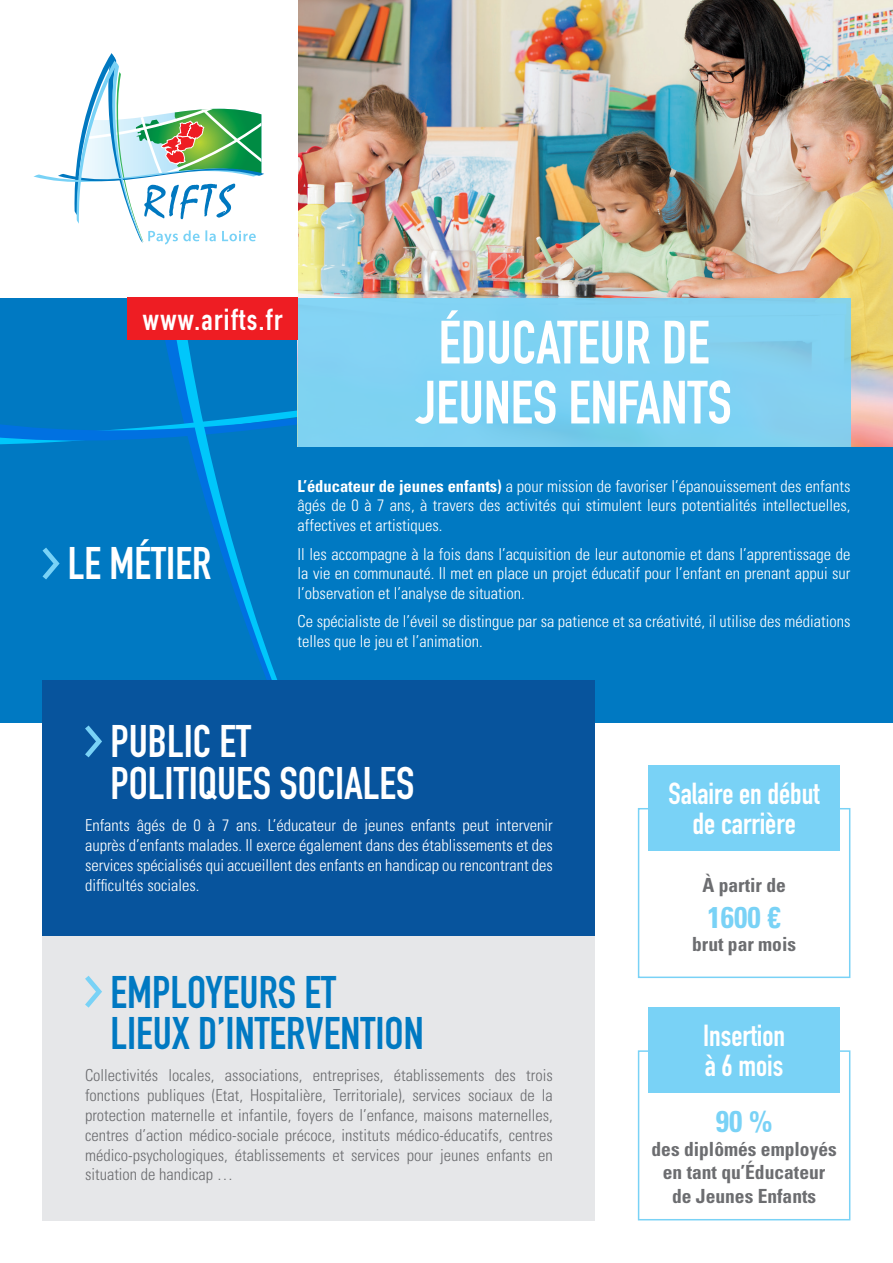
<style>
.page{position:relative;width:893px;height:1263px;background:#fff}
.page>*{position:absolute;margin:0;border:0;box-sizing:border-box;transform-origin:0 0}
.t1{font:60px/60px "DIN Engschrift";color:#fff;text-align:center}
.t2{font:45px/41.2px "DIN Engschrift";color:#fff}
.t3{font:45px/41.2px "DIN Engschrift";color:#0079c2}
.t4{font:30px/30px "DIN Engschrift";color:#fff}
.t5{font:30px "DIN Engschrift";letter-spacing:.05em;color:#fff}
.t6{font:700 condensed 30px "Univers LT Std";color:#79d2f6}
.t7{font:700 condensed 19.5px/23.4px "Univers LT Std";color:#6c6d70;text-align:center}
.t8{font:300 condensed 16.5px/19.8px "Univers LT Std";color:#fff;text-align:justify}
.t9{font:300 condensed 16.5px/19.8px "Univers LT Std";color:#6c6d70;text-align:justify}
.s1{font-weight:700}
</style>
<div class="page">
<div style="left:0;top:298px;width:893px;height:425px;background:#0079c2"></div>
<svg style="left:175px;top:340px;width:144px;height:340px"></svg>
<svg style="left:0;top:298px;width:175px;height:282px"></svg>
<img style="left:298px;top:0;width:595px;height:446px">
<div style="left:43px;top:680px;width:552px;height:255px;background:#07549d"></div>
<svg style="left:85px;top:725px;width:17px;height:32px"></svg>
<div style="left:43px;top:935px;width:552px;height:285px;background:#e6e7e9"></div>
<svg style="left:85px;top:976px;width:17px;height:31px"></svg>
<div style="left:298px;top:298px;width:552px;height:148px;background:#80d2f3"></div>
<div style="left:638px;top:1050px;width:212px;height:170px;border:2px solid #79d2f6"></div>
<div style="left:648px;top:1008px;width:192px;height:85px;background:#79d2f6"></div>
<div style="left:638px;top:808px;width:212px;height:170px;border:2px solid #79d2f6"></div>
<div style="left:648px;top:765px;width:192px;height:85px;background:#79d2f6"></div>
<svg style="left:33px;top:53px;width:231px;height:191px"></svg>
<svg style="left:43px;top:548px;width:17px;height:31px"></svg>
<div style="left:128px;top:298px;width:170px;height:42px;background:#ee1d23"></div>
<h3 class="t5" style="left:143px;top:301px;width:141px">www.arifts.fr</h3>
<h1 class="t1" style="left:416px;top:313px;width:317px">ÉDUCATEUR DE<br>JEUNES ENFANTS</h1>
<h2 class="t2" style="left:68px;top:543px;width:145px">LE MÉTIER</h2>
<p class="t8" style="left:298px;top:476px;width:554px"><span class="s1">L’éducateur de jeunes enfants)</span> a pour mission de favoriser l’épanouissement des enfants âgés de 0 à 7 ans, à travers des activités qui stimulent leurs potentialités intellectuelles, affectives et artistiques.</p>
<p class="t8" style="left:298px;top:544px;width:554px">Il les accompagne à la fois dans l’acquisition de leur autonomie et dans l’apprentissage de la vie en communauté. Il met en place un projet éducatif pour l’enfant en prenant appui sur l’observation et l’analyse de situation.</p>
<p class="t8" style="left:298px;top:612px;width:554px">Ce spécialiste de l’éveil se distingue par sa patience et sa créativité, il utilise des médiations telles que le jeu et l’animation.</p>
<h2 class="t2" style="left:110px;top:721px;width:305px">PUBLIC ET<br>POLITIQUES SOCIALES</h2>
<p class="t8" style="left:85px;top:815px;width:469px">Enfants âgés de 0 à 7 ans. L’éducateur de jeunes enfants peut intervenir auprès d’enfants malades. Il exerce également dans des établissements et des services spécialisés qui accueillent des enfants en handicap ou rencontrant des difficultés sociales.</p>
<h2 class="t3" style="left:110px;top:971px;width:315px">EMPLOYEURS ET<br>LIEUX D’INTERVENTION</h2>
<p class="t9" style="left:85px;top:1066px;width:469px">Collectivités locales, associations, entreprises, établissements des trois fonctions publiques (Etat, Hospitalière, Territoriale), services sociaux de la protection maternelle et infantile, foyers de l’enfance, maisons maternelles, centres d’action médico-sociale précoce, instituts médico-éducatifs, centres médico-psychologiques, établissements et services pour jeunes enfants en situation de handicap …</p>
<h3 class="t4" style="left:669px;top:778px;width:153px;text-align:center">Salaire en début de carrière</h3>
<p class="t7" style="left:702px;top:873px;width:85px">À partir de</p>
<h3 class="t6" style="left:707px;top:898px;width:75px">1600 €</h3>
<p class="t7" style="left:692px;top:932px;width:105px">brut par mois</p>
<h3 class="t4" style="left:703px;top:1021px;width:84px">Insertion à 6 mois</h3>
<h3 class="t6" style="left:716px;top:1103px;width:58px">90 %</h3>
<p class="t7" style="left:651px;top:1137px;width:187px">des diplômés employés en tant qu’Éducateur de Jeunes Enfants</p>
</div>
